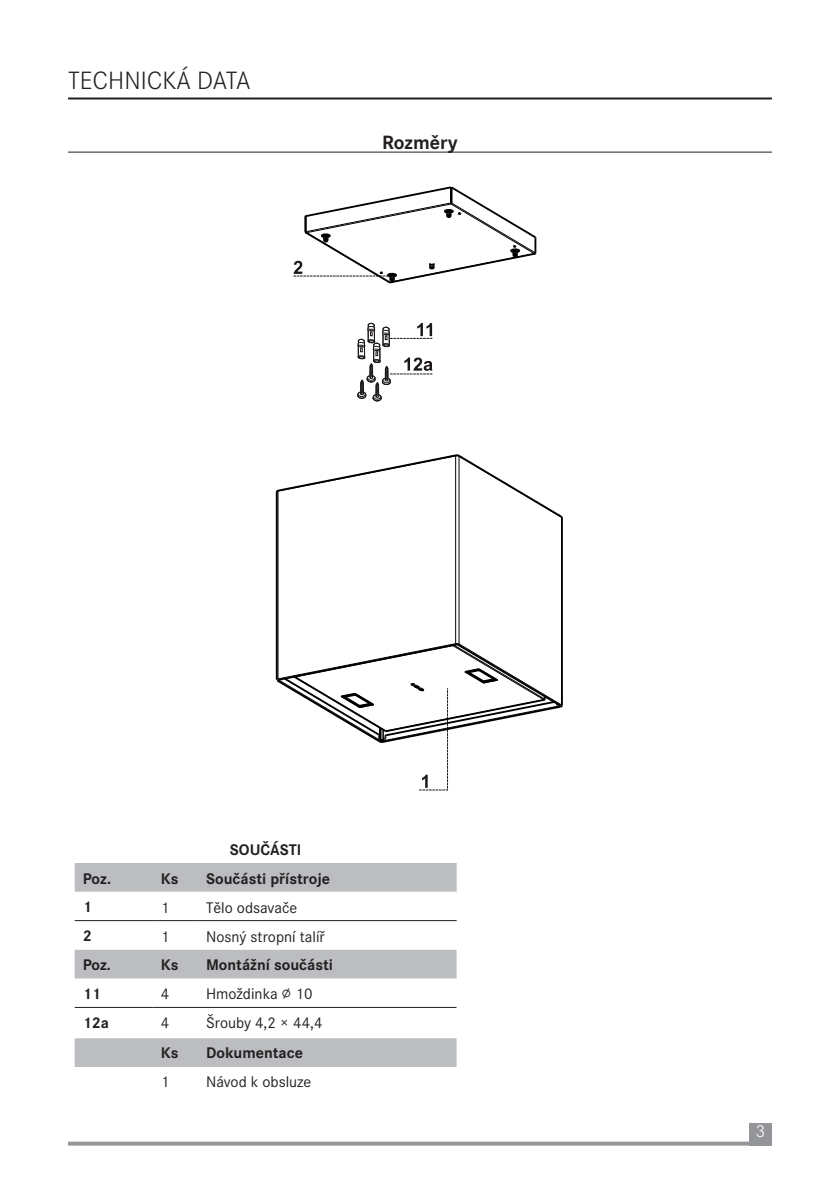
<style>
.page{position:relative;width:840px;height:1191px;background:#fff}
.page>*{position:absolute;margin:0;border:0;box-sizing:border-box;transform-origin:0 0}
.t1{font:300 26px "Corporate S";color:#231f20}
.t2{font:700 20px "Corporate S";color:#231f20}
.t3{font:300 18px "Corporate S";color:#fff}
.t4{font:700 16px "Corporate S";color:#231f20}
.t5{font:16px "Corporate S";color:#231f20}
.s1{font-weight:300}
</style>
<div class="page">
<svg style="left:68px;top:1141px;width:680px;height:4px;background:#a3a5a8"></svg>
<div style="left:748px;top:1123px;width:23px;height:22px;background:#939598"></div>
<hr style="left:68px;top:97px;width:703px;height:2px;background:#231f20">
<hr style="left:68px;top:152px;width:703px;height:1px;background:#231f20">
<div style="left:75px;top:863px;width:381px;height:28px;background:#bcbdc0"></div>
<svg style="left:75px;top:949px;width:381px;height:118px"></svg>
<hr style="left:75px;top:920px;width:78px;height:1px;background:#231f20">
<hr style="left:153px;top:920px;width:45px;height:1px;background:#231f20">
<hr style="left:198px;top:920px;width:258px;height:1px;background:#231f20">
<hr style="left:75px;top:1007px;width:78px;height:1px;background:#231f20">
<hr style="left:153px;top:1007px;width:45px;height:1px;background:#231f20">
<hr style="left:198px;top:1007px;width:258px;height:1px;background:#231f20">
<svg style="left:293px;top:186px;width:244px;height:215px"></svg>
<hr style="left:277px;top:491px;width:1px;height:188px;background:#000">
<hr style="left:455px;top:456px;width:1px;height:187px;background:#000">
<hr style="left:458px;top:456px;width:1px;height:188px;background:#000">
<hr style="left:276px;top:492px;width:1px;height:187px;background:#000">
<hr style="left:560px;top:517px;width:2px;height:188px;background:#000">
<svg style="left:275px;top:642px;width:288px;height:148px"></svg>
<svg style="left:275px;top:454px;width:288px;height:66px"></svg>
<h1 class="t1" style="left:68px;top:62px;width:184px">TECHNICKÁ DATA</h1>
<p class="t2" style="left:382px;top:126px;width:77px">Rozměry</p>
<p class="t4" style="left:230px;top:837px;width:73px">SOUČÁSTI</p>
<p class="t4" style="left:83px;top:865px;width:30px">Poz.</p>
<p class="t4" style="left:161px;top:865px;width:19px">Ks</p>
<p class="t4" style="left:206px;top:865px;width:125px">Součásti přístroje</p>
<p class="t4" style="left:83px;top:894px;width:11px">1</p>
<p class="t5" style="left:161px;top:895px;width:10px">1</p>
<p class="t5" style="left:206px;top:895px;width:93px">Tělo odsavače</p>
<p class="t4" style="left:83px;top:923px;width:11px">2</p>
<p class="t5" style="left:161px;top:924px;width:10px">1</p>
<p class="t5" style="left:206px;top:924px;width:120px">Nosný stropní talíř</p>
<p class="t4" style="left:83px;top:952px;width:30px">Poz.</p>
<p class="t4" style="left:161px;top:952px;width:19px">Ks</p>
<p class="t4" style="left:206px;top:952px;width:128px">Montážní součásti</p>
<p class="t4" style="left:83px;top:981px;width:20px">11</p>
<p class="t5" style="left:161px;top:982px;width:10px">4</p>
<p class="t5" style="left:206px;top:982px;width:108px">Hmoždinka <span class="s1">∅</span> 10</p>
<p class="t4" style="left:83px;top:1010px;width:28px">12a</p>
<p class="t5" style="left:161px;top:1011px;width:10px">4</p>
<p class="t5" style="left:206px;top:1011px;width:118px">Šrouby 4,2 × 44,4</p>
<p class="t4" style="left:161px;top:1039px;width:19px">Ks</p>
<p class="t4" style="left:206px;top:1039px;width:98px">Dokumentace</p>
<p class="t5" style="left:161px;top:1069px;width:10px">1</p>
<p class="t5" style="left:206px;top:1069px;width:107px">Návod k obsluze</p>
<p class="t3" style="left:755px;top:1118px;width:11px">3</p>
</div>
